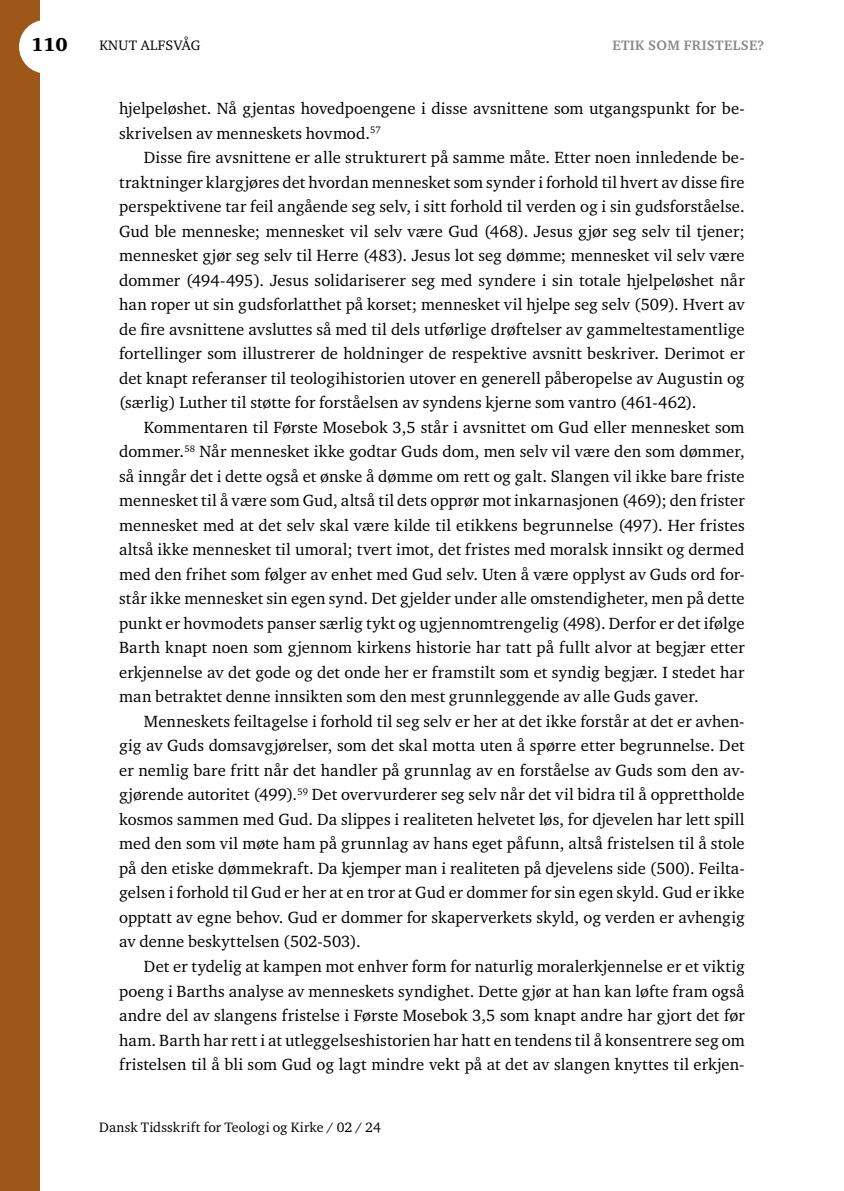
<style>
.page{position:relative;width:844px;height:1191px;background:#fff}
.page>*{position:absolute;margin:0;border:0;box-sizing:border-box;transform-origin:0 0}
.t1{font:900 19.25px "Charter ITC Std";color:#000}
.t2{font:16.62px/24.5px "Charter ITC Std";letter-spacing:.005em;color:#000;text-align:justify}
.t3{font:14px "Charter ITC Std";letter-spacing:.015em;color:#000}
.t4{font:700 14px "Charter ITC Std";letter-spacing:.025em;color:#86888a}
</style>
<div class="page">
<div style="left:0;top:0;width:40px;height:1191px;background:#9d5719"></div>
<div style="left:19px;top:20px;width:54px;height:54px;background:#fff;border-radius:50%"></div>
<p class="t1" style="left:31px;top:33px;width:38px">110</p>
<p class="t3" style="left:99px;top:37px;width:102px">KNUT ALFSVÅG</p>
<p class="t4" style="left:612px;top:37px;width:153px">ETIK SOM FRISTELSE?</p>
<p class="t2" style="left:119px;top:96px;width:627px">hjelpeløshet. Nå gjentas hovedpoengene i disse avsnittene som utgangspunkt for be&shy;skrivelsen av menneskets hovmod.<sup>57</sup></p>
<p class="t2" style="left:119px;top:145px;width:627px;text-indent:25px">Disse fire avsnittene er alle strukturert på samme måte. Etter noen innledende be&shy;traktninger klargjøres det hvordan mennesket som synder i forhold til hvert av disse fire perspektivene tar feil angående seg selv, i sitt forhold til verden og i sin gudsforståelse.<br>Gud ble menneske; mennesket vil selv være Gud (468). Jesus gjør seg selv til tjener; mennesket gjør seg selv til Herre (483). Jesus lot seg dømme; mennesket vil selv være dommer (494-495). Jesus solidariserer seg med syndere i sin totale hjelpeløshet når han roper ut sin gudsforlatthet på korset; mennesket vil hjelpe seg selv (509). Hvert av de fire avsnittene avsluttes så med til dels utførlige drøftelser av gammeltestamentlige fortellinger som illustrerer de holdninger de respektive avsnitt beskriver. Derimot er det knapt referanser til teologihistorien utover en generell påberopelse av Augustin og (særlig) Luther til støtte for forståelsen av syndens kjerne som vantro (461-462).</p>
<p class="t2" style="left:119px;top:414px;width:627px;text-indent:25px">Kommentaren til Første Mosebok 3,5 står i avsnittet om Gud eller mennesket som dommer.<sup>58</sup> Når mennesket ikke godtar Guds dom, men selv vil være den som dømmer, så inngår det i dette også et ønske å dømme om rett og galt. Slangen vil ikke bare friste mennesket til å være som Gud, altså til dets opprør mot inkarnasjonen (469); den frister mennesket med at det selv skal være kilde til etikkens begrunnelse (497). Her fristes altså ikke mennesket til umoral; tvert imot, det fristes med moralsk innsikt og dermed med den frihet som følger av enhet med Gud selv. Uten å være opplyst av Guds ord for&shy;står ikke mennesket sin egen synd. Det gjelder under alle omstendigheter, men på dette punkt er hovmodets panser særlig tykt og ugjennomtrengelig (498). Derfor er det ifølge Barth knapt noen som gjennom kirkens historie har tatt på fullt alvor at begjær etter erkjennelse av det gode og det onde her er framstilt som et syndig begjær. I stedet har man betraktet denne innsikten som den mest grunnleggende av alle Guds gaver.</p>
<p class="t2" style="left:119px;top:708px;width:627px;text-indent:25px">Menneskets feiltagelse i forhold til seg selv er her at det ikke forstår at det er avhen&shy;gig av Guds domsavgjørelser, som det skal motta uten å spørre etter begrunnelse. Det er nemlig bare fritt når det handler på grunnlag av en forståelse av Guds som den av&shy;gjørende autoritet (499).<sup>59</sup> Det overvurderer seg selv når det vil bidra til å opprettholde kosmos sammen med Gud. Da slippes i realiteten helvetet løs, for djevelen har lett spill med den som vil møte ham på grunnlag av hans eget påfunn, altså fristelsen til å stole på den etiske dømmekraft. Da kjemper man i realiteten på djevelens side (500). Feilta&shy;gelsen i forhold til Gud er her at en tror at Gud er dommer for sin egen skyld. Gud er ikke opptatt av egne behov. Gud er dommer for skaperverkets skyld, og verden er avhengig av denne beskyttelsen (502-503).</p>
<p class="t2" style="left:119px;top:953px;width:627px;text-indent:25px">Det er tydelig at kampen mot enhver form for naturlig moralerkjennelse er et viktig poeng i Barths analyse av menneskets syndighet. Dette gjør at han kan løfte fram også andre del av slangens fristelse i Første Mosebok 3,5 som knapt andre har gjort det før ham. Barth har rett i at utleggelseshistorien har hatt en tendens til å konsentrere seg om fristelsen til å bli som Gud og lagt mindre vekt på at det av slangen knyttes til erkjen-</p>
<p class="t3" style="left:99px;top:1118px;width:283px">Dansk Tidsskrift for Teologi og Kirke / 02 / 24</p>
</div>
